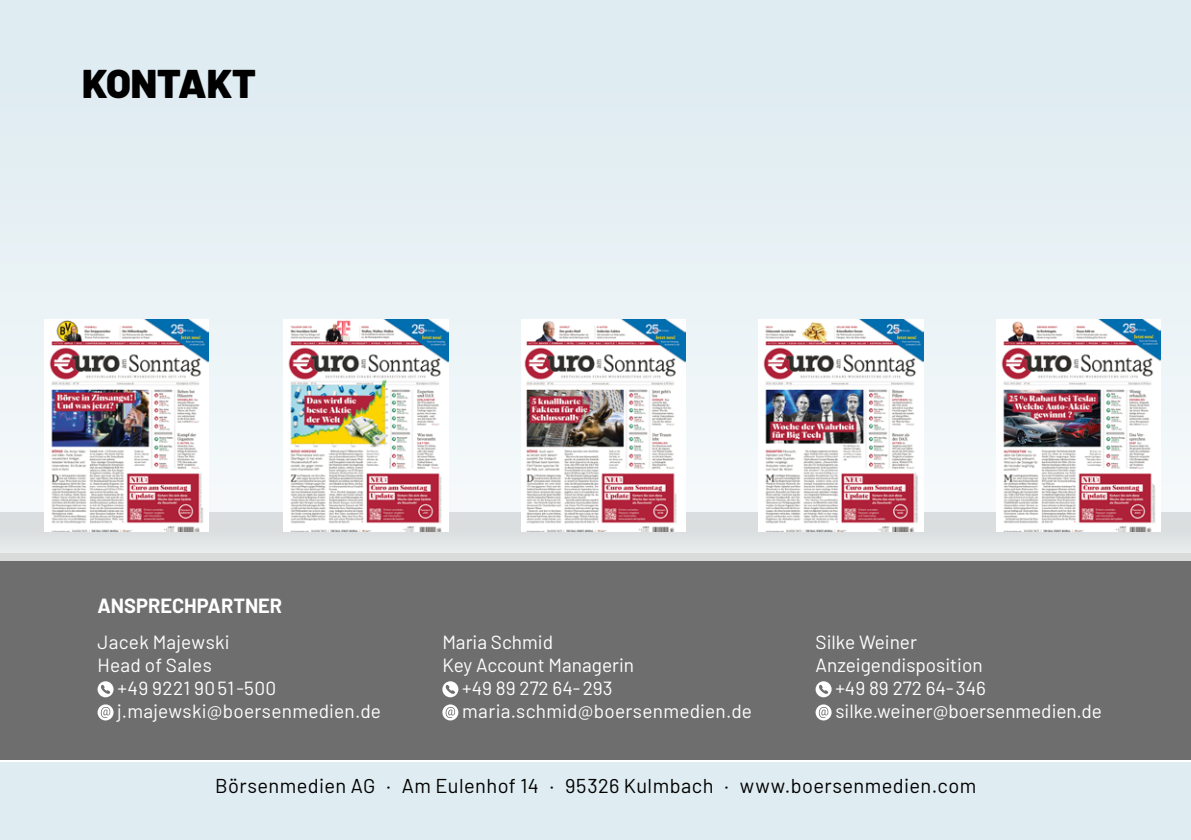
<style>
.page{position:relative;width:1191px;height:840px;background:#fff}
.page>*{position:absolute;margin:0;border:0;box-sizing:border-box;transform-origin:0 0}
.t1{font:900 40px "Barlow";color:#000}
.t2{font:20px "Barlow";letter-spacing:.02em;color:#000}
.t3{font:700 20px "Barlow";color:#fff}
.t4{font:19px "Barlow";color:#fff}
.t5{font:19px "Barlow";letter-spacing:.02em;color:#fff}
</style>
<div class="page">
<div style="left:0;top:0;width:1190px;height:714px;background:#dfecf1"></div>
<div style="left:0;top:762px;width:1191px;height:77px;background:#dfecf1"></div>
<div style="left:0;top:552px;width:1191px;height:10px;background:#d9dada"></div>
<div style="left:0;top:560px;width:1191px;height:199px;background:#6e6e6e"></div>
<svg style="left:98px;top:681px;width:16px;height:16px"></svg>
<svg style="left:98px;top:704px;width:16px;height:16px"></svg>
<img style="left:44px;top:319px;width:165px;height:212px">
<img style="left:284px;top:319px;width:164px;height:212px">
<img style="left:996px;top:319px;width:164px;height:212px">
<img style="left:759px;top:319px;width:164px;height:212px">
<img style="left:521px;top:319px;width:165px;height:212px">
<svg style="left:442px;top:681px;width:16px;height:16px"></svg>
<svg style="left:442px;top:704px;width:16px;height:16px"></svg>
<svg style="left:815px;top:681px;width:16px;height:16px"></svg>
<svg style="left:815px;top:704px;width:16px;height:16px"></svg>
<h1 class="t1" style="left:82px;top:53px;width:175px">KONTAKT</h1>
<p class="t3" style="left:98px;top:591px;width:186px">ANSPRECHPARTNER</p>
<p class="t4" style="left:98px;top:628px;width:134px">Jacek Majewski</p>
<p class="t4" style="left:98px;top:651px;width:116px">Head of Sales</p>
<p class="t5" style="left:117px;top:674px;width:160px">+49 9221 9051-500</p>
<p class="t4" style="left:117px;top:697px;width:265px">j.majewski@boersenmedien.de</p>
<p class="t4" style="left:442px;top:628px;width:112px">Maria Schmid</p>
<p class="t4" style="left:442px;top:651px;width:193px">Key Account Managerin</p>
<p class="t4" style="left:462px;top:674px;width:152px">+49 89 272 64-293</p>
<p class="t4" style="left:462px;top:697px;width:291px">maria.schmid@boersenmedien.de</p>
<p class="t4" style="left:815px;top:628px;width:103px">Silke Weiner</p>
<p class="t4" style="left:815px;top:651px;width:169px">Anzeigendisposition</p>
<p class="t4" style="left:835px;top:674px;width:152px">+49 89 272 64-346</p>
<p class="t4" style="left:835px;top:697px;width:268px">silke.weiner@boersenmedien.de</p>
<p class="t2" style="left:215px;top:770px;width:762px">Börsenmedien AG . Am Eulenhof 14 . 95326 Kulmbach . www.boersenmedien.com</p>
</div>
